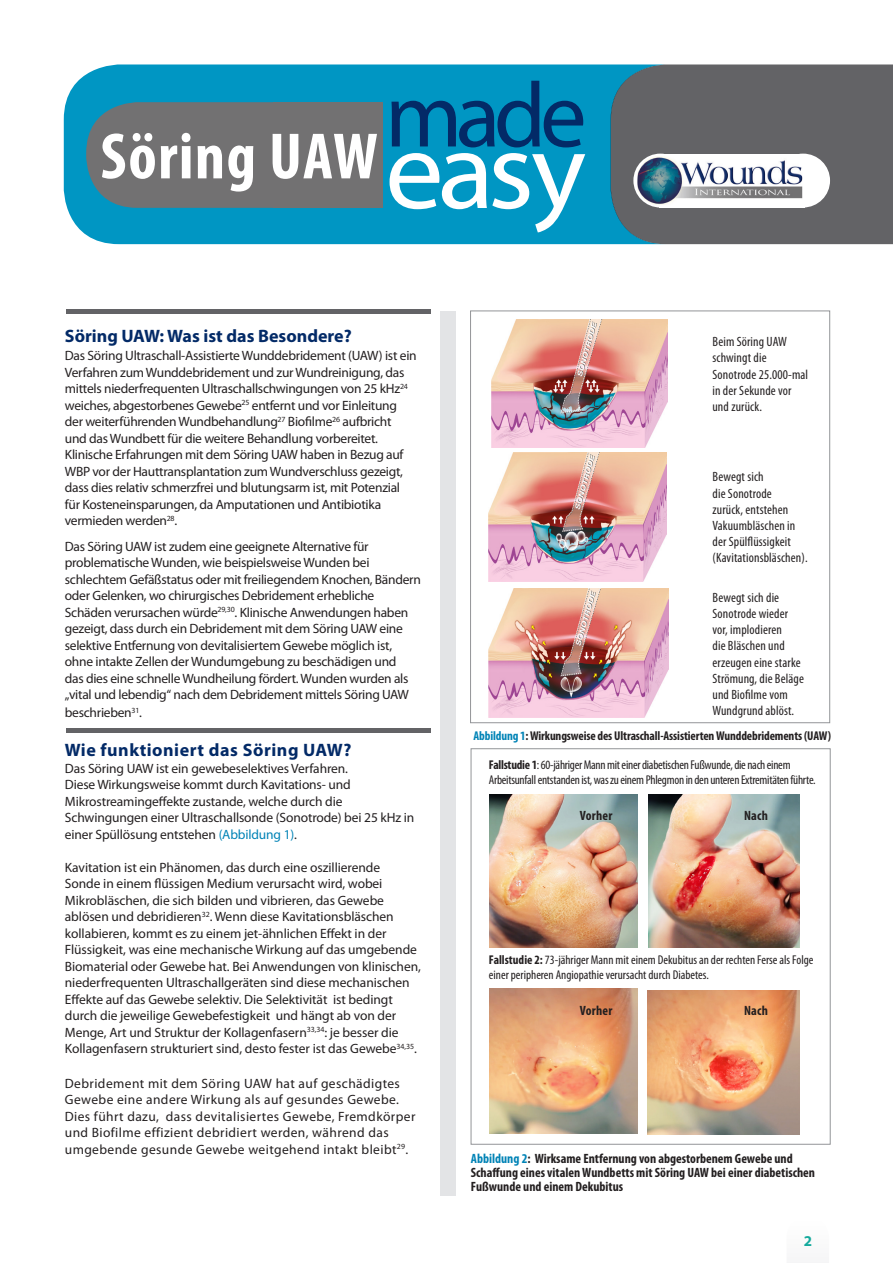
<style>
.page{position:relative;width:893px;height:1263px;background:#fff}
.page>*{position:absolute;margin:0;border:0;box-sizing:border-box;transform-origin:0 0}
.t1{font:111.3px "Myriad Pro";color:#fff;scale:1.05 1}
.t2{font:92.55px "Myriad Pro";color:#032a67}
.t3{font:700 condensed 66px "Myriad Pro";letter-spacing:.02em;color:#fff}
.t4{font:700 18px "Myriad Pro";letter-spacing:.005em;color:#032a67}
.t5{font:700 18px "Myriad Pro";letter-spacing:.03em;color:#032a67}
.t6{font:700 15px "Myriad Pro";color:#15aa9d}
.t7{font:13.5px/16.5px "Myriad Pro";letter-spacing:-.015em;color:#231f20}
.t8{font:condensed 13.5px/16.2px "Myriad Pro";letter-spacing:.01em;color:#231f20}
.t9{font:13.5px/16.5px "Myriad Pro";letter-spacing:.03em;color:#231f20}
.t10{font:700 condensed 13.5px/14.2px "Myriad Pro";color:#231f20}
.t11{font:condensed 12.75px/15.3px "Myriad Pro";letter-spacing:-.02em;color:#231f20}
.t12{font:condensed 12.75px/15.3px "Myriad Pro";color:#231f20}
.t13{font:700 condensed 12.75px "Myriad Pro";letter-spacing:-.01em;color:#231f20}
.s1{color:#0083b6}
.s2{font-weight:700}
</style>
<div class="page">
<div style="left:64px;top:64px;width:547px;height:180px;background:#0096c3"></div>
<div style="left:611px;top:64px;width:282px;height:180px;background:#636366"></div>
<div style="left:86px;top:102px;width:281px;height:106px;background:#727172;border-radius:51px"></div>
<div style="left:273px;top:102px;width:109px;height:106px;background:#727172"></div>
<svg style="left:633px;top:154px;width:54px;height:53px"></svg>
<div style="left:659px;top:154px;width:146px;height:53px;background:#fff"></div>
<div style="left:776px;top:154px;width:54px;height:53px;background:#fff;border-radius:50%"></div>
<img style="left:637px;top:156px;width:166px;height:49px">
<div style="left:440px;top:311px;width:16px;height:884px;background:#e3e4e6"></div>
<hr style="left:67px;top:728px;width:364px;height:4px;background:#636366">
<img style="left:490px;top:794px;width:148px;height:153px">
<img style="left:648px;top:794px;width:152px;height:153px">
<img style="left:490px;top:988px;width:148px;height:146px">
<img style="left:647px;top:990px;width:152px;height:145px">
<div style="left:471px;top:748px;width:359px;height:396px;border:1px solid #939598"></div>
<img style="left:492px;top:319px;width:175px;height:128px">
<img style="left:489px;top:452px;width:177px;height:129px">
<img style="left:489px;top:588px;width:180px;height:130px">
<div style="left:470px;top:311px;width:360px;height:412px;border:1px solid #939598"></div>
<hr style="left:67px;top:310px;width:364px;height:4px;background:#636366">
<h3 class="t3" style="left:100px;top:115px;width:279px">Söring UAW</h3>
<h2 class="t2" style="left:385px;top:58px;width:203px">made</h2>
<h1 class="t1" style="left:385px;top:102px;width:193px">easy</h1>
<h3 class="t4" style="left:65px;top:324px;width:288px">Söring UAW: Was ist das Besondere?</h3>
<p class="t7" style="left:65px;top:347px;width:353px">Das Söring Ultraschall-Assistierte Wunddebridement (UAW) ist ein Verfahren zum Wunddebridement und zur Wundreinigung, das mittels niederfrequenten Ultraschallschwingungen von 25 kHz<sup>24 </sup>weiches, abgestorbenes Gewebe<sup>25</sup> entfernt und vor Einleitung der weiterführenden Wundbehandlung<sup>27</sup> Biofilme<sup>26</sup> aufbricht und das Wundbett für die weitere Behandlung vorbereitet.<br>Klinische Erfahrungen mit dem Söring UAW haben in Bezug auf WBP vor der Hauttransplantation zum Wundverschluss gezeigt, dass dies relativ schmerzfrei und blutungsarm ist, mit Potenzial für Kosteneinsparungen, da Amputationen und Antibiotika vermieden werden<sup>28</sup>.</p>
<p class="t7" style="left:65px;top:538px;width:358px">Das Söring UAW ist zudem eine geeignete Alternative für problematische Wunden, wie beispielsweise Wunden bei schlechtem Gefäßstatus oder mit freiliegendem Knochen, Bändern oder Gelenken, wo chirurgisches Debridement erhebliche Schäden verursachen würde<sup>29,30</sup>. Klinische Anwendungen haben gezeigt, dass durch ein Debridement mit dem Söring UAW eine selektive Entfernung von devitalisiertem Gewebe möglich ist, ohne intakte Zellen der Wundumgebung zu beschädigen und<br>das dies eine schnelle Wundheilung fördert. Wunden wurden als „vital und lebendig“ nach dem Debridement mittels Söring UAW</p>
<p class="t7" style="left:65px;top:704px;width:79px">beschrieben<sup>31</sup>.</p>
<h3 class="t5" style="left:65px;top:738px;width:288px">Wie funktioniert das Söring UAW?</h3>
<p class="t7" style="left:65px;top:760px;width:351px">Das Söring UAW ist ein gewebeselektives Verfahren.<br>Diese Wirkungsweise kommt durch Kavitations- und Mikrostreamingeffekte zustande, welche durch die Schwingungen einer Ultraschallsonde (Sonotrode) bei 25 kHz in einer Spüllösung entstehen <span class="s1">(Abbildung 1)</span>.</p>
<p class="t7" style="left:65px;top:858px;width:358px">Kavitation ist ein Phänomen, das durch eine oszillierende<br>Sonde in einem flüssigen Medium verursacht wird, wobei Mikrobläschen, die sich bilden und vibrieren, das Gewebe ablösen und debridieren<sup>32</sup>. Wenn diese Kavitationsbläschen kollabieren, kommt es zu einem jet-ähnlichen Effekt in der Flüssigkeit, was eine mechanische Wirkung auf das umgebende Biomaterial oder Gewebe hat. Bei Anwendungen von klinischen, niederfrequenten Ultraschallgeräten sind diese mechanischen Effekte auf das Gewebe selektiv. Die Selektivität ist bedingt durch die jeweilige Gewebefestigkeit und hängt ab von der Menge, Art und Struktur der Kollagenfasern<sup>33,34</sup>: je besser die Kollagenfasern strukturiert sind, desto fester ist das Gewebe<sup>34,35</sup>.</p>
<p class="t9" style="left:65px;top:1075px;width:352px">Debridement mit dem Söring UAW hat auf geschädigtes Gewebe eine andere Wirkung als auf gesundes Gewebe.<br>Dies führt dazu, dass devitalisiertes Gewebe, Fremdkörper und Biofilme effizient debridiert werden, während das umgebende gesunde Gewebe weitgehend intakt bleibt<sup>29</sup>.</p>
<p class="t8" style="left:712px;top:333px;width:97px">Beim Söring UAW schwingt die<br>Sonotrode 25.000-mal in der Sekunde vor und zurück.</p>
<p class="t8" style="left:712px;top:469px;width:97px">Bewegt sich<br>die Sonotrode<br>zurück, entstehen<br>Vakuumbläschen in der Spülflüssigkeit (Kavitationsbläschen).</p>
<p class="t8" style="left:712px;top:589px;width:93px">Bewegt sich die<br>Sonotrode wieder vor, implodieren<br>die Bläschen und erzeugen eine starke<br>Strömung, die Beläge und Biofilme vom<br>Wundgrund ablöst.</p>
<p class="t13" style="left:474px;top:728px;width:359px"><span class="s1">Abbildung 1</span>: Wirkungsweise des Ultraschall-Assistierten Wunddebridements (UAW)</p>
<p class="t11" style="left:489px;top:757px;width:328px"><span class="s2">Fallstudie 1</span>: 60-jähriger Mann mit einer diabetischen Fußwunde, die nach einem<br>Arbeitsunfall entstanden ist, was zu einem Phlegmon in den unteren Extremitäten führte.</p>
<p class="t10" style="left:580px;top:808px;width:34px">Vorher</p>
<p class="t10" style="left:744px;top:808px;width:26px">Nach</p>
<p class="t12" style="left:489px;top:952px;width:326px"><span class="s2">Fallstudie 2:</span> 73-jähriger Mann mit einem Dekubitus an der rechten Ferse als Folge einer peripheren Angiopathie verursacht durch Diabetes.</p>
<p class="t10" style="left:580px;top:1003px;width:34px">Vorher</p>
<p class="t10" style="left:744px;top:1003px;width:26px">Nach</p>
<p class="t10" style="left:471px;top:1151px;width:346px"><span class="s1">Abbildung 2</span>: Wirksame Entfernung von abgestorbenem Gewebe und<br>Schaffung eines vitalen Wundbetts mit Söring UAW bei einer diabetischen<br>Fußwunde und einem Dekubitus</p>
<p class="t6" style="left:804px;top:1231px;width:10px">2</p>
</div>
